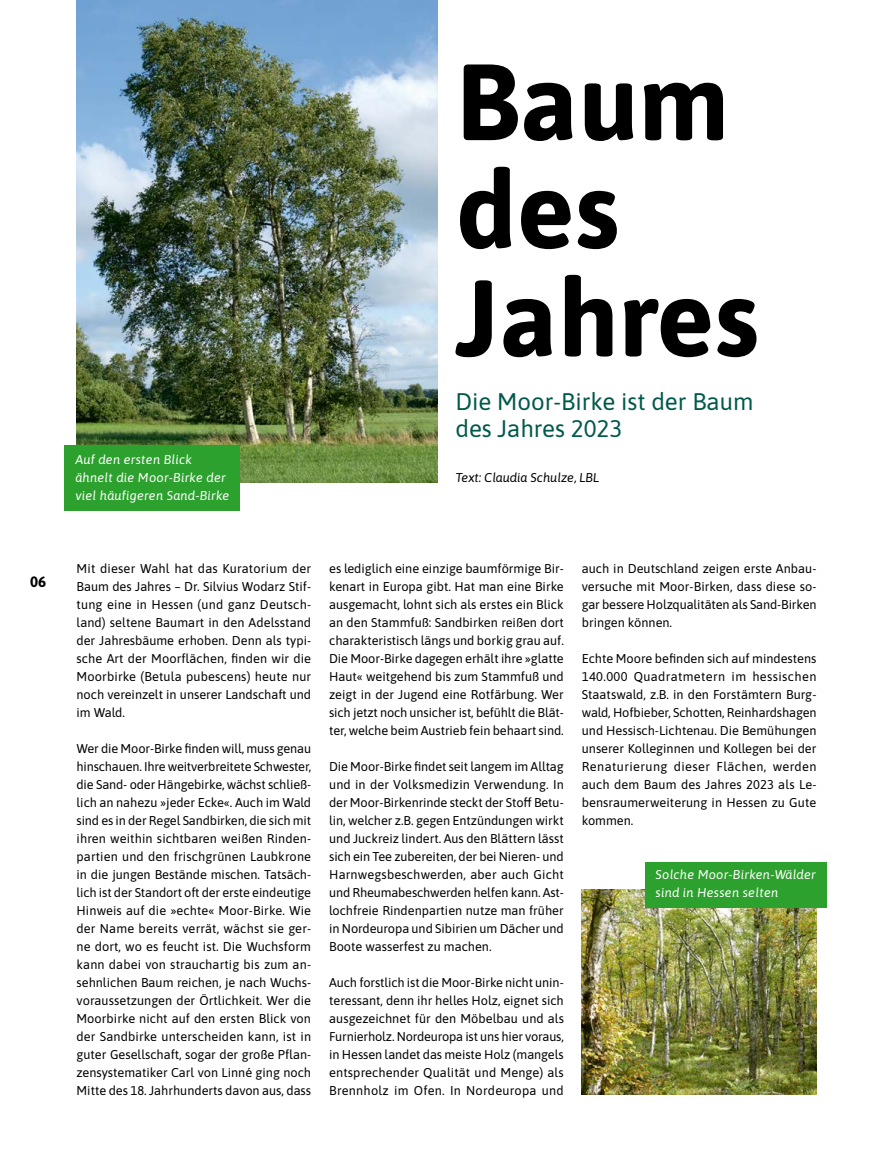
<style>
.page{position:relative;width:893px;height:1149px;background:#fff}
.page>*{position:absolute;margin:0;border:0;box-sizing:border-box;transform-origin:0 0}
.Headline_72_bold{font:700 108px/108px "Asap";color:#000}
.Subtitel{font:24px/27px "Asap";color:#00594b}
.t1{font:700 15px "Asap";color:#000}
.Fließtext{font:12.75px/18px "Asap";color:#000;text-align:justify}
.Bildunterschrift{font:italic 12.75px/18px "Asap";letter-spacing:.02em;color:#fff}
.Autorinnen{font:italic 12.75px "Asap";color:#000}
</style>
<div class="page">
<img style="left:77px;top:0;width:360px;height:482px">
<img style="left:582px;top:889px;width:234px;height:205px">
<div style="left:65px;top:445px;width:175px;height:66px;background:#2da12e"></div>
<div style="left:645px;top:862px;width:181px;height:45px;background:#2da12e"></div>
<p class="t1" style="left:30px;top:571px;width:18px">06</p>
<p class="Bildunterschrift" style="left:75px;top:450px;width:156px">Auf den ersten Blick ähnelt die Moor-Birke der viel häufigeren Sand-Birke</p>
<p class="Headline_72_bold" style="left:455px;top:43px;width:305px">Baum des<br>Jahres</p>
<p class="Subtitel" style="left:455px;top:387px;width:299px">Die Moor-Birke ist der Baum des Jahres 2023</p>
<p class="Autorinnen" style="left:455px;top:469px;width:145px">Text: Claudia Schulze, LBL</p>
<p class="Fließtext" style="left:77px;top:558px;width:236px">Mit dieser Wahl hat das Kuratorium der Baum des Jahres – Dr. Silvius Wodarz Stif&shy;tung eine in Hessen (und ganz Deutsch&shy;land) seltene Baumart in den Adelsstand der Jahresbäume erhoben. Denn als typi&shy;sche Art der Moorflächen, finden wir die Moorbirke (Betula pubescens) heute nur noch vereinzelt in unserer Landschaft und im Wald.</p>
<p class="Fließtext" style="left:77px;top:738px;width:236px">Wer die Moor-Birke finden will, muss genau hinschauen. Ihre weitverbreitete Schwester, die Sand- oder Hängebirke, wächst schließ&shy;lich an nahezu »jeder Ecke«. Auch im Wald sind es in der Regel Sandbirken, die sich mit ihren weithin sichtbaren weißen Rinden&shy;partien und den frischgrünen Laubkrone in die jungen Bestände mischen. Tatsäch&shy;lich ist der Standort oft der erste eindeutige Hinweis auf die »echte« Moor-Birke. Wie der Name bereits verrät, wächst sie ger&shy;ne dort, wo es feucht ist. Die Wuchsform kann dabei von strauchartig bis zum an&shy;sehnlichen Baum reichen, je nach Wuchs&shy;voraussetzungen der Örtlichkeit. Wer die Moorbirke nicht auf den ersten Blick von der Sandbirke unterscheiden kann, ist in guter Gesellschaft, sogar der große Pflan&shy;zensystematiker Carl von Linné ging noch Mitte des 18. Jahrhunderts davon aus, dass</p>
<p class="Fließtext" style="left:329px;top:558px;width:236px">es lediglich eine einzige baumförmige Bir&shy;kenart in Europa gibt. Hat man eine Birke ausgemacht, lohnt sich als erstes ein Blick an den Stammfuß: Sandbirken reißen dort charakteristisch längs und borkig grau auf.<br>Die Moor-Birke dagegen erhält ihre »glatte Haut« weitgehend bis zum Stammfuß und zeigt in der Jugend eine Rotfärbung. Wer sich jetzt noch unsicher ist, befühlt die Blät&shy;ter, welche beim Austrieb fein behaart sind.</p>
<p class="Fließtext" style="left:329px;top:756px;width:236px">Die Moor-Birke findet seit langem im Alltag und in der Volksmedizin Verwendung. In der Moor-Birkenrinde steckt der Stoff Betu&shy;lin, welcher z.B. gegen Entzündungen wirkt und Juckreiz lindert. Aus den Blättern lässt sich ein Tee zubereiten, der bei Nieren- und Harnwegsbeschwerden, aber auch Gicht und Rheumabeschwerden helfen kann. Ast&shy;lochfreie Rindenpartien nutze man früher in Nordeuropa und Sibirien um Dächer und Boote wasserfest zu machen.</p>
<p class="Fließtext" style="left:329px;top:972px;width:236px">Auch forstlich ist die Moor-Birke nicht unin&shy;teressant, denn ihr helles Holz, eignet sich ausgezeichnet für den Möbelbau und als Furnierholz. Nordeuropa ist uns hier voraus, in Hessen landet das meiste Holz (mangels entsprechender Qualität und Menge) als Brennholz im Ofen. In Nordeuropa und</p>
<p class="Fließtext" style="left:582px;top:558px;width:236px">auch in Deutschland zeigen erste Anbau&shy;versuche mit Moor-Birken, dass diese so&shy;gar bessere Holzqualitäten als Sand-Birken bringen können.</p>
<p class="Fließtext" style="left:582px;top:648px;width:236px">Echte Moore befinden sich auf mindestens 140.000 Quadratmetern im hessischen Staatswald, z.B. in den Forstämtern Burg&shy;wald, Hofbieber, Schotten, Reinhardshagen und Hessisch-Lichtenau. Die Bemühungen unserer Kolleginnen und Kollegen bei der Renaturierung dieser Flächen, werden auch dem Baum des Jahres 2023 als Le&shy;bensraumerweiterung in Hessen zu Gute kommen.</p>
<p class="Bildunterschrift" style="left:656px;top:864px;width:162px">Solche Moor-Birken-Wälder sind in Hessen selten</p>
</div>
